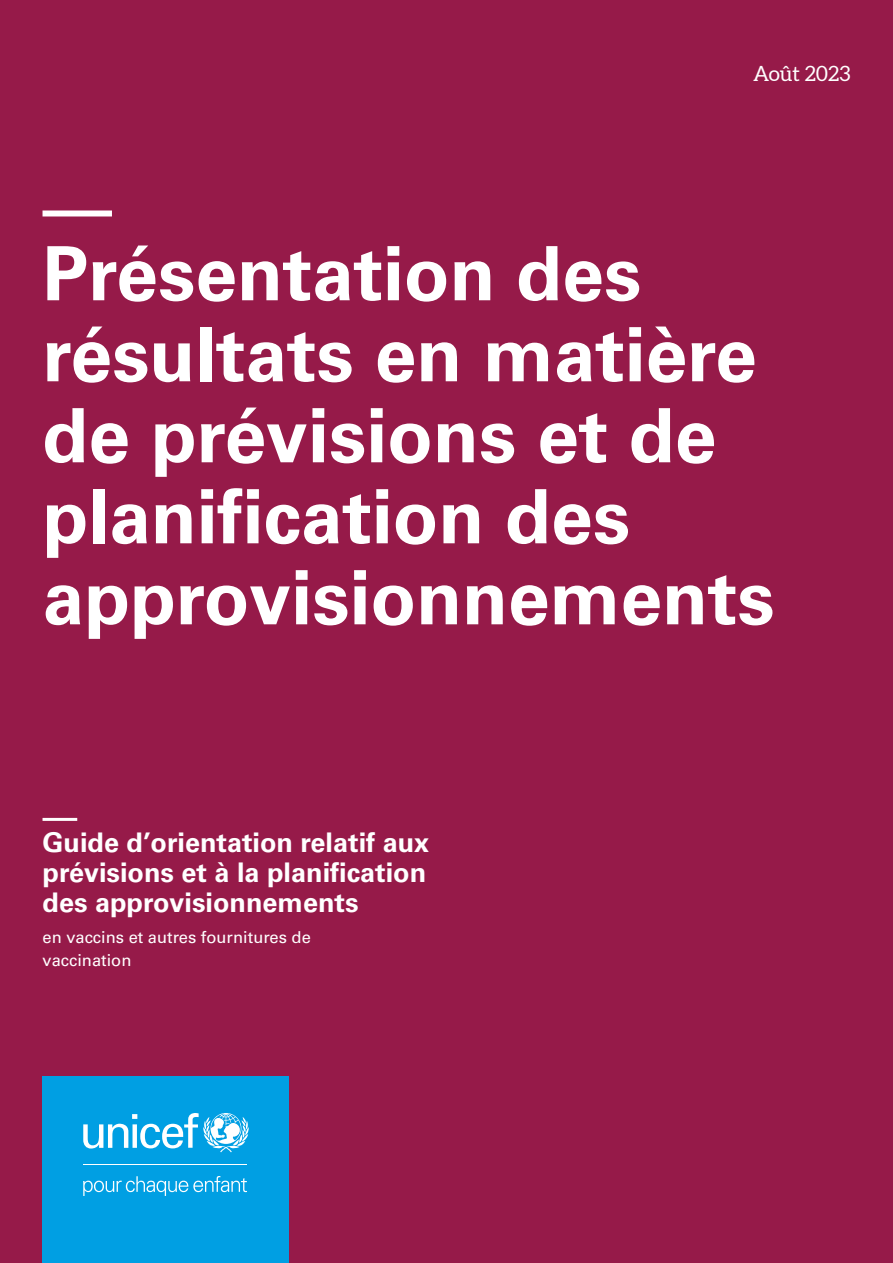
<style>
.page{position:relative;width:893px;height:1263px;background:#961a49}
.page>*{position:absolute;margin:0;border:0;box-sizing:border-box;transform-origin:0 0}
.Section_Title{font:75px/81px "Univers LT 65 Bd";color:#fff}
.Subtitle{font:27px/30px "Univers LT 65 Bd";color:#fff;text-align:justify}
.Key_text{font:21px "Aleo";color:#fff}
.Sub_subtitle{font:16.5px/22.5px "Univers LT 55 Rm";color:#fff}
</style>
<div class="page">
<div style="left:43px;top:210px;width:69px;height:6px;background:#fff"></div>
<hr style="left:43px;top:818px;width:34px;height:3px;background:#fff">
<div style="left:43px;top:1076px;width:246px;height:187px;background:#009fe3"></div>
<svg style="left:83px;top:1113px;width:166px;height:39px"></svg>
<hr style="left:83px;top:1164px;width:164px;height:1px;background:#fff">
<svg style="left:83px;top:1176px;width:164px;height:20px"></svg>
<p class="Key_text" style="left:753px;top:61px;width:99px">Août 2023</p>
<p class="Section_Title" style="left:43px;top:234px;width:734px">Présentation des résultats en matière de prévisions et de planification des approvisionnements</p>
<p class="Subtitle" style="left:43px;top:828px;width:388px">Guide d’orientation relatif aux prévisions et à la planification des approvisionnements</p>
<p class="Sub_subtitle" style="left:43px;top:926px;width:270px">en vaccins et autres fournitures de vaccination</p>
</div>
